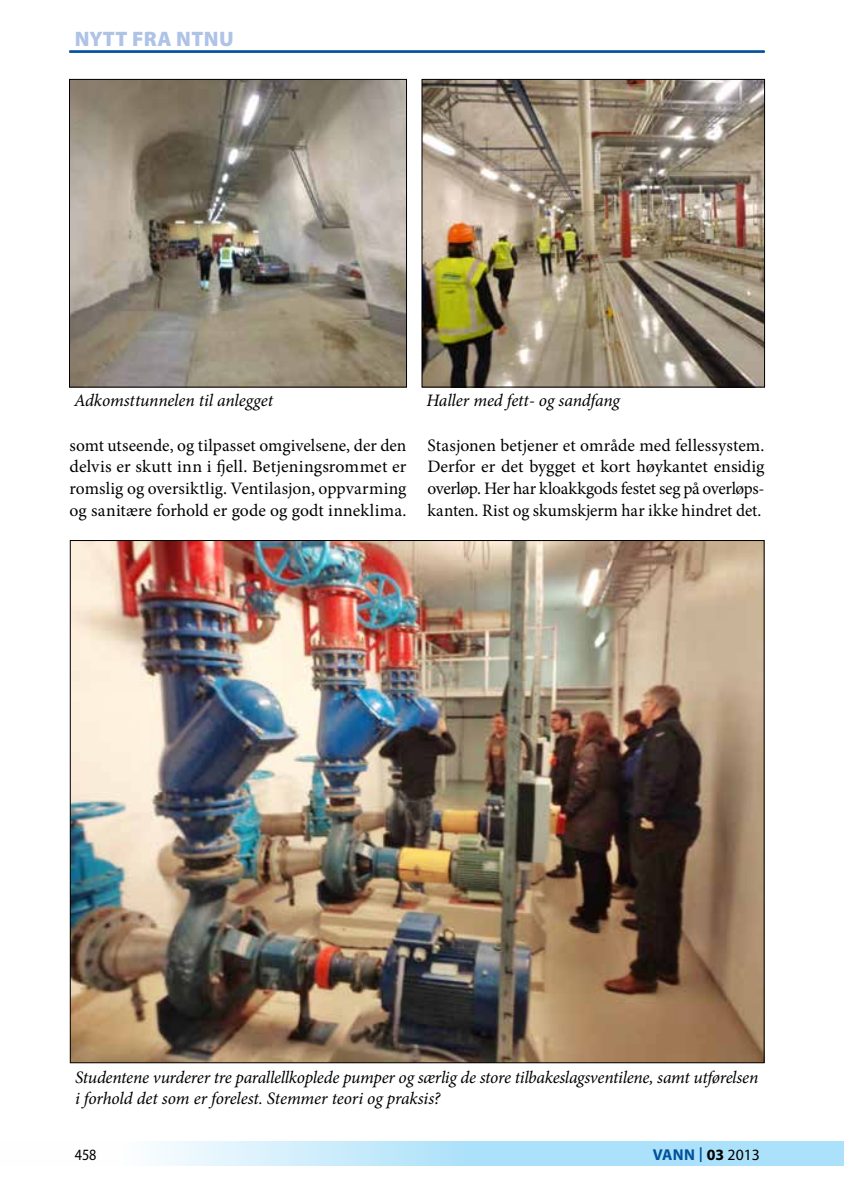
<style>
.page{position:relative;width:844px;height:1191px;background:#fff}
.page>*{position:absolute;margin:0;border:0;box-sizing:border-box;transform-origin:0 0}
.t1{font:900 21px "Myriad Pro";letter-spacing:.02em;color:#aec3e6}
.t2{font:17.5px/21.9px "Minion Pro";color:#000;text-align:justify}
.t3{font:italic 17.5px/21px "Minion Pro";letter-spacing:-.01em;color:#000}
.t4{font:700 15.75px "Myriad Pro";letter-spacing:.01em;color:#00529c}
.t5{font:15.75px "Myriad Pro";color:#000;scale:.9 1}
.s1{font-weight:400;font-size:21.88px}
.s2{color:#000}
.s3{font-weight:400;color:#000}
</style>
<div class="page">
<svg style="left:843px;top:1141px;width:1px;height:25px"></svg>
<svg style="left:157px;top:1141px;width:686px;height:25px;background:#bbe6fa"></svg>
<hr style="left:69px;top:51px;width:695px;height:1px;background:#00529c">
<img style="left:71px;top:81px;width:334px;height:304px">
<div style="left:69px;top:79px;width:338px;height:308px;border:1px solid #000"></div>
<img style="left:423px;top:81px;width:339px;height:304px">
<div style="left:421px;top:79px;width:343px;height:308px;border:1px solid #000"></div>
<img style="left:72px;top:542px;width:690px;height:519px">
<p class="t1" style="left:75px;top:27px;width:161px">NYTT FRA NTNU</p>
<p class="t3" style="left:74px;top:390px;width:200px">Adkomsttunnelen til anlegget</p>
<p class="t3" style="left:426px;top:390px;width:195px">Haller med fett- og sandfang</p>
<p class="t2" style="left:69px;top:434px;width:338px">somt utseende, og tilpasset omgivelsene, der den delvis er skutt inn i fjell. Betjeningsrommet er romslig og oversiktlig. Ventilasjon, oppvarming og sanitære forhold er gode og godt inneklima.</p>
<p class="t2" style="left:427px;top:434px;width:338px">Stasjonen betjener et område med fellessystem.<br>Derfor er det bygget et kort høykantet ensidig overløp. Her har kloakkgods festet seg på overløps&shy;kanten. Rist og skumskjerm har ikke hindret det.</p>
<p class="t3" style="left:75px;top:1067px;width:684px">Studentene vurderer tre parallellkoplede pumper og særlig de store tilbakeslagsventilene, samt utførelsen i forhold det som er forelest. Stemmer teori og praksis?</p>
<p class="t5" style="left:75px;top:1145px;width:26px">458</p>
<p class="t4" style="left:652px;top:1144px;width:109px">VANN <span class="s1">I</span> <span class="s2">03</span> <span class="s3">2013</span></p>
</div>
